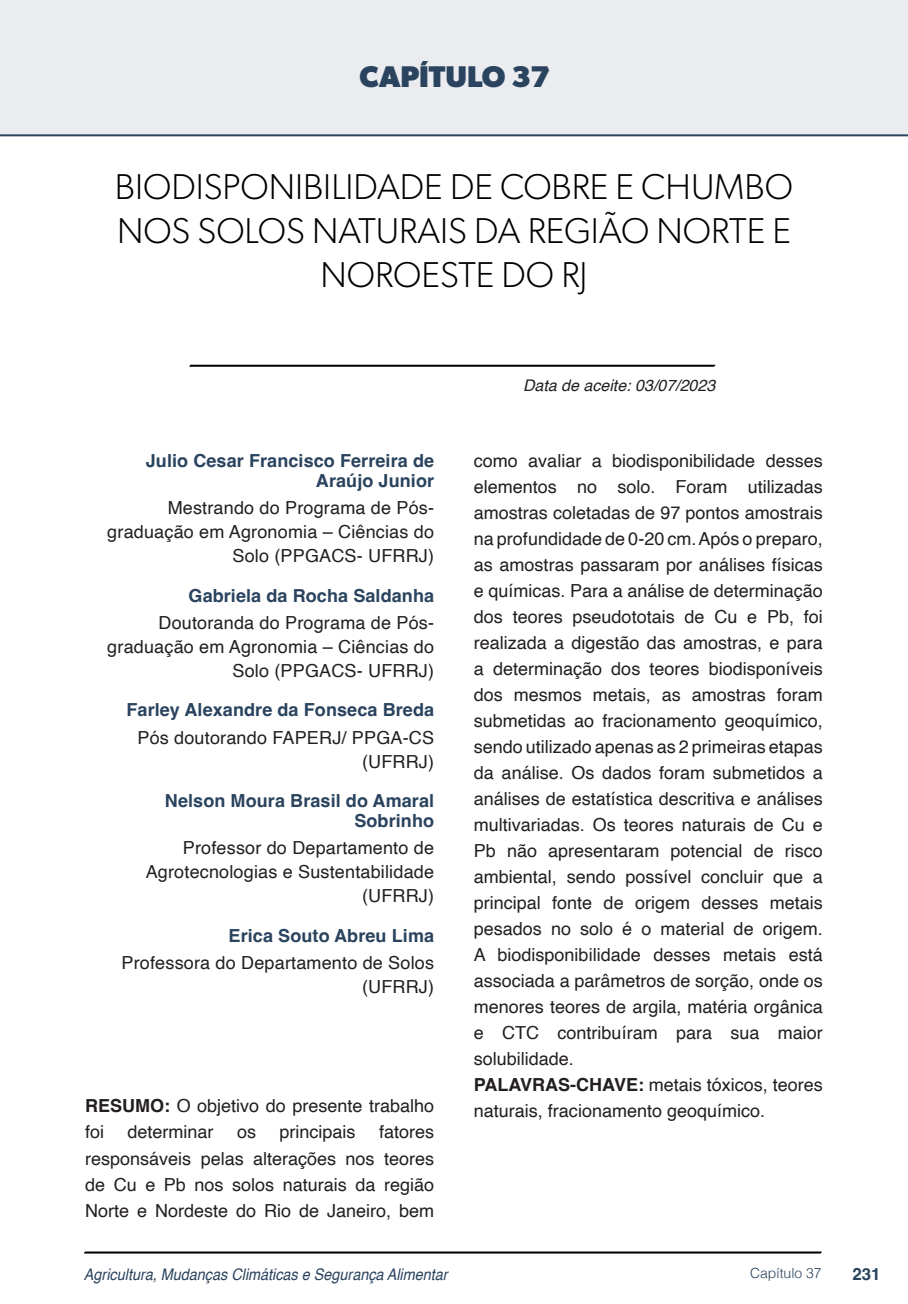
<style>
.page{position:relative;width:908px;height:1304px;background:#fff}
.page>*{position:absolute;margin:0;border:0;box-sizing:border-box;transform-origin:0 0}
.nome_artigos{font:300 36px/44px "Gibson";color:#000;text-align:center}
.capítulos{font:700 30px "Gibson";color:#2a435e}
.Resumos_e_PC_TXT{font:18px/26px "Helvetica";color:#231f20}
.info_autores{font:18px/24px "Helvetica";letter-spacing:.01em;color:#231f20;text-align:right}
.nome_autores{font:700 18px/20px "Helvetica";letter-spacing:.005em;color:#2a435e;text-align:right}
.t1{font:700 16.8px "Helvetica";color:#2a435e}
.t2{font:italic 16px "Helvetica";color:#2a435e;scale:.9 1}
.t3{font:italic 16px "Helvetica";color:#231f20}
.t4{font:300 14px "Helvetica";color:#2a435e}
.s1{font-weight:700}
</style>
<div class="page">
<svg style="left:84px;top:1251px;width:737px;height:3px;background:#515151"></svg>
<svg style="left:189px;top:364px;width:526px;height:3px;background:#4f4f4f"></svg>
<div style="left:0;top:0;width:907px;height:136px;background:#eaecef"></div>
<div style="left:44px;top:72px;width:68px;height:61px;background:#eaecef"></div>
<p class="capítulos" style="left:359px;top:58px;width:192px">CAPÍTULO 37</p>
<p class="nome_artigos" style="left:115px;top:164px;width:679px">BIODISPONIBILIDADE DE COBRE E CHUMBO<br>NOS SOLOS NATURAIS DA REGIÃO NORTE E<br>NOROESTE DO RJ</p>
<p class="nome_autores" style="left:146px;top:453px;width:290px">Julio Cesar Francisco Ferreira de<br>Araújo Junior</p>
<p class="info_autores" style="left:107px;top:497px;width:328px">Mestrando do Programa de Pós&shy;graduação em Agronomia – Ciências do<br>Solo (PPGACS- UFRRJ)</p>
<p class="nome_autores" style="left:188px;top:587px;width:247px">Gabriela da Rocha Saldanha</p>
<p class="info_autores" style="left:107px;top:611px;width:328px">Doutoranda do Programa de Pós&shy;graduação em Agronomia – Ciências do<br>Solo (PPGACS- UFRRJ)</p>
<p class="nome_autores" style="left:126px;top:702px;width:309px">Farley Alexandre da Fonseca Breda</p>
<p class="info_autores" style="left:137px;top:726px;width:298px">Pós doutorando FAPERJ/ PPGA-CS (UFRRJ)</p>
<p class="nome_autores" style="left:165px;top:793px;width:270px">Nelson Moura Brasil do Amaral<br>Sobrinho</p>
<p class="info_autores" style="left:146px;top:837px;width:290px">Professor do Departamento de<br>Agrotecnologias e Sustentabilidade (UFRRJ)</p>
<p class="nome_autores" style="left:228px;top:927px;width:207px">Erica Souto Abreu Lima</p>
<p class="info_autores" style="left:121px;top:951px;width:314px">Professora do Departamento de Solos (UFRRJ)</p>
<p class="Resumos_e_PC_TXT" style="left:85px;top:1094px;width:350px"><span class="s1">RESUMO:</span> O objetivo do presente trabalho foi</p>
<p class="Resumos_e_PC_TXT" style="left:85px;top:1120px;width:350px;text-align:justify;text-indent:294px">fatores responsáveis pelas alterações nos teores de Cu e Pb nos solos naturais da região Norte e Nordeste do Rio de Janeiro, bem</p>
<p class="Resumos_e_PC_TXT" style="left:127px;top:1120px;width:88px">determinar</p>
<p class="Resumos_e_PC_TXT" style="left:237px;top:1120px;width:21px">os</p>
<p class="Resumos_e_PC_TXT" style="left:279px;top:1120px;width:78px">principais</p>
<p class="t3" style="left:523px;top:373px;width:194px">Data de aceite: 03/07/2023</p>
<p class="Resumos_e_PC_TXT" style="left:473px;top:448px;width:350px;text-align:justify">como avaliar a biodisponibilidade desses elementos no solo. Foram utilizadas amostras coletadas de 97 pontos amostrais na profundidade de 0-20 cm. Após o preparo, as amostras passaram por análises físicas e químicas. Para a análise de determinação dos teores pseudototais de Cu e Pb, foi realizada a digestão das amostras, e para a determinação dos teores biodisponíveis dos mesmos metais, as amostras foram submetidas ao fracionamento geoquímico, sendo utilizado apenas as 2 primeiras etapas da análise. Os dados foram submetidos a análises de estatística descritiva e análises multivariadas. Os teores naturais de Cu e Pb não apresentaram potencial de risco ambiental, sendo possível concluir que a principal fonte de origem desses metais pesados no solo é o material de origem.<br>A biodisponibilidade desses metais está associada a parâmetros de sorção, onde os menores teores de argila, matéria orgânica e CTC contribuíram para sua maior solubilidade.</p>
<p class="Resumos_e_PC_TXT" style="left:473px;top:1072px;width:350px"><span class="s1">PALAVRAS-CHAVE:</span> metais tóxicos, teores naturais, fracionamento geoquímico.</p>
<p class="t2" style="left:84px;top:1261px;width:405px">Agricultura, Mudanças Climáticas e Segurança Alimentar</p>
<p class="t4" style="left:749px;top:1261px;width:73px">Capítulo 37</p>
<p class="t1" style="left:851px;top:1264px;width:30px">231</p>
</div>
